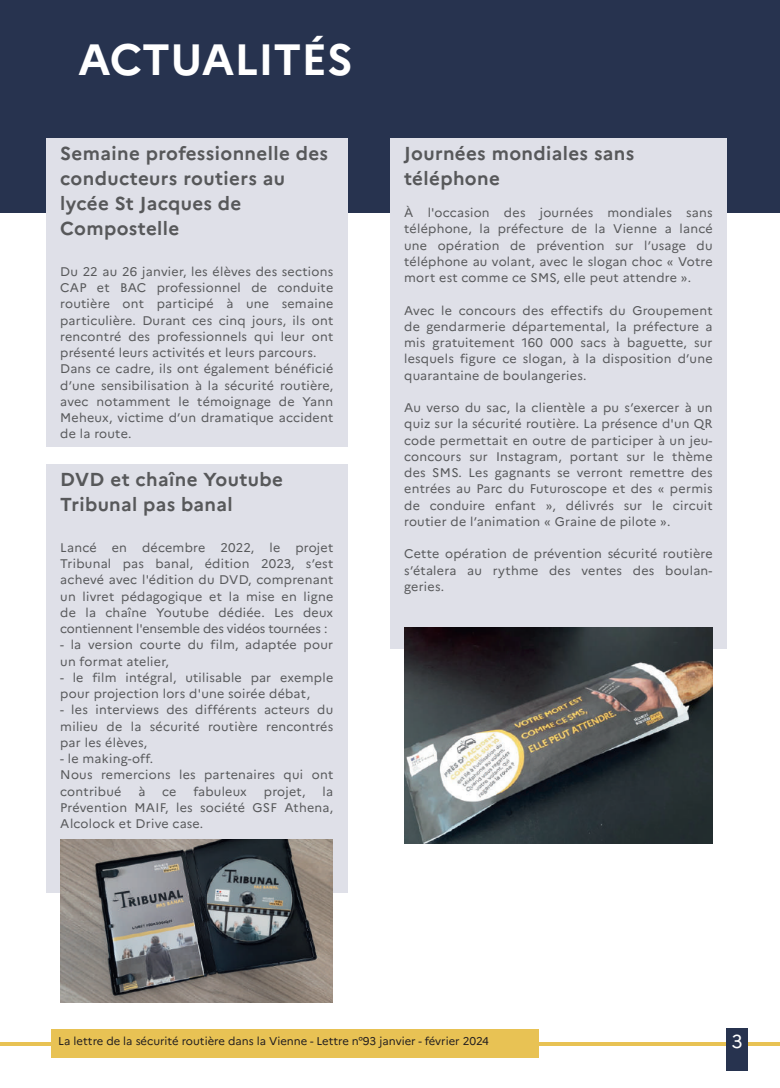
<style>
.page{position:relative;width:780px;height:1088px;background:#fff}
.page>*{position:absolute;margin:0;border:0;box-sizing:border-box;transform-origin:0 0}
.t1{font:700 43.75px "Marianne";color:#fff}
.t2{font:700 18.75px/25px "Marianne";letter-spacing:.02em;color:#57585a}
.t3{font:18.75px "Marianne";color:#fff}
.t4{font:12.5px/16.2px "Marianne";letter-spacing:.02em;color:#57585a;text-align:justify}
.t5{font:11.25px "Marianne";color:#231f20}
</style>
<div class="page">
<div style="left:0;top:0;width:780px;height:213px;background:#27334f"></div>
<hr style="left:0;top:1042px;width:780px;height:3px;background:#e8c254">
<div style="left:726px;top:1028px;width:22px;height:42px;background:#27334f"></div>
<div style="left:51px;top:1029px;width:488px;height:29px;background:#e8c254"></div>
<div style="left:390px;top:138px;width:336px;height:510px;background:#dfe0e8"></div>
<img style="left:404px;top:627px;width:308px;height:216px">
<div style="left:46px;top:138px;width:301px;height:308px;background:#dfe0e8"></div>
<div style="left:46px;top:464px;width:301px;height:429px;background:#dfe0e8"></div>
<img style="left:60px;top:840px;width:272px;height:163px">
<h1 class="t1" style="left:78px;top:32px;width:276px">ACTUALITÉS</h1>
<h2 class="t2" style="left:60px;top:140px;width:269px">Semaine professionnelle des conducteurs routiers au lycée St Jacques de<br>Compostelle</h2>
<p class="t4" style="left:60px;top:263px;width:274px;text-align:left">Du 22 au 26 janvier, les élèves des sections CAP et BAC professionnel de conduite routière ont participé à une semaine particulière. Durant ces cinq jours, ils ont rencontré des professionnels qui leur ont présenté leurs activités et leurs parcours.<br>Dans ce cadre, ils ont également bénéficié d’une sensibilisation à la sécurité routière, avec notamment le témoignage de Yann Meheux, victime d’un dramatique accident de la route.</p>
<h2 class="t2" style="left:60px;top:466px;width:224px">DVD et chaîne Youtube<br>Tribunal pas banal</h2>
<p class="t4" style="left:60px;top:539px;width:274px">Lancé en décembre 2022, le projet Tribunal pas banal, édition 2023, s’est achevé avec l'édition du DVD, comprenant un livret pédagogique et la mise en ligne de la chaîne Youtube dédiée. Les deux contiennent l'ensemble des vidéos tournées :</p>
<p class="t4" style="left:60px;top:637px;width:274px">- la version courte du film, adaptée pour un format atelier,</p>
<p class="t4" style="left:60px;top:669px;width:274px">- le film intégral, utilisable par exemple pour projection lors d'une soirée débat,</p>
<p class="t4" style="left:60px;top:702px;width:274px">- les interviews des différents acteurs du milieu de la sécurité routière rencontrés par les élèves,</p>
<p class="t4" style="left:60px;top:750px;width:274px;text-align:left">- le making-off.<br>Nous remercions les partenaires qui ont contribué</p>
<p class="t4" style="left:138px;top:783px;width:8px">à</p>
<p class="t4" style="left:162px;top:783px;width:16px">ce</p>
<p class="t4" style="left:193px;top:783px;width:55px">fabuleux</p>
<p class="t4" style="left:264px;top:783px;width:43px">projet,</p>
<p class="t4" style="left:60px;top:783px;width:274px;text-indent:262px">la Prévention MAIF, les société GSF Athena, Alcolock et Drive case.</p>
<h2 class="t2" style="left:404px;top:140px;width:232px">Journées mondiales sans téléphone</h2>
<p class="t4" style="left:404px;top:204px;width:310px">À l'occasion des journées mondiales sans téléphone, la préfecture de la Vienne a lancé une opération de prévention sur l’usage du téléphone au volant, avec le slogan choc « Votre mort est comme ce SMS, elle peut attendre ».</p>
<p class="t4" style="left:404px;top:302px;width:310px">Avec le concours des effectifs du Groupement de gendarmerie départemental, la préfecture a mis gratuitement 160 000 sacs à baguette, sur lesquels figure ce slogan, à la disposition d’une quarantaine de boulangeries.</p>
<p class="t4" style="left:404px;top:399px;width:310px">Au verso du sac, la clientèle a pu s’exercer à un quiz sur la sécurité routière. La présence d'un QR code permettait en outre de participer à un jeu&shy;concours sur Instagram, portant sur le thème des SMS. Les gagnants se verront remettre des entrées au Parc du Futuroscope et des « permis de conduire enfant », délivrés sur le circuit routier de l’animation « Graine de pilote ».</p>
<p class="t4" style="left:404px;top:546px;width:310px">Cette opération de prévention sécurité routière s’étalera au rythme des ventes des boulan&shy;geries.</p>
<p class="t5" style="left:58px;top:1034px;width:432px">La lettre de la sécurité routière dans la Vienne - Lettre n°93 janvier - février 2024</p>
<h2 class="t3" style="left:731px;top:1030px;width:13px">3</h2>
</div>
